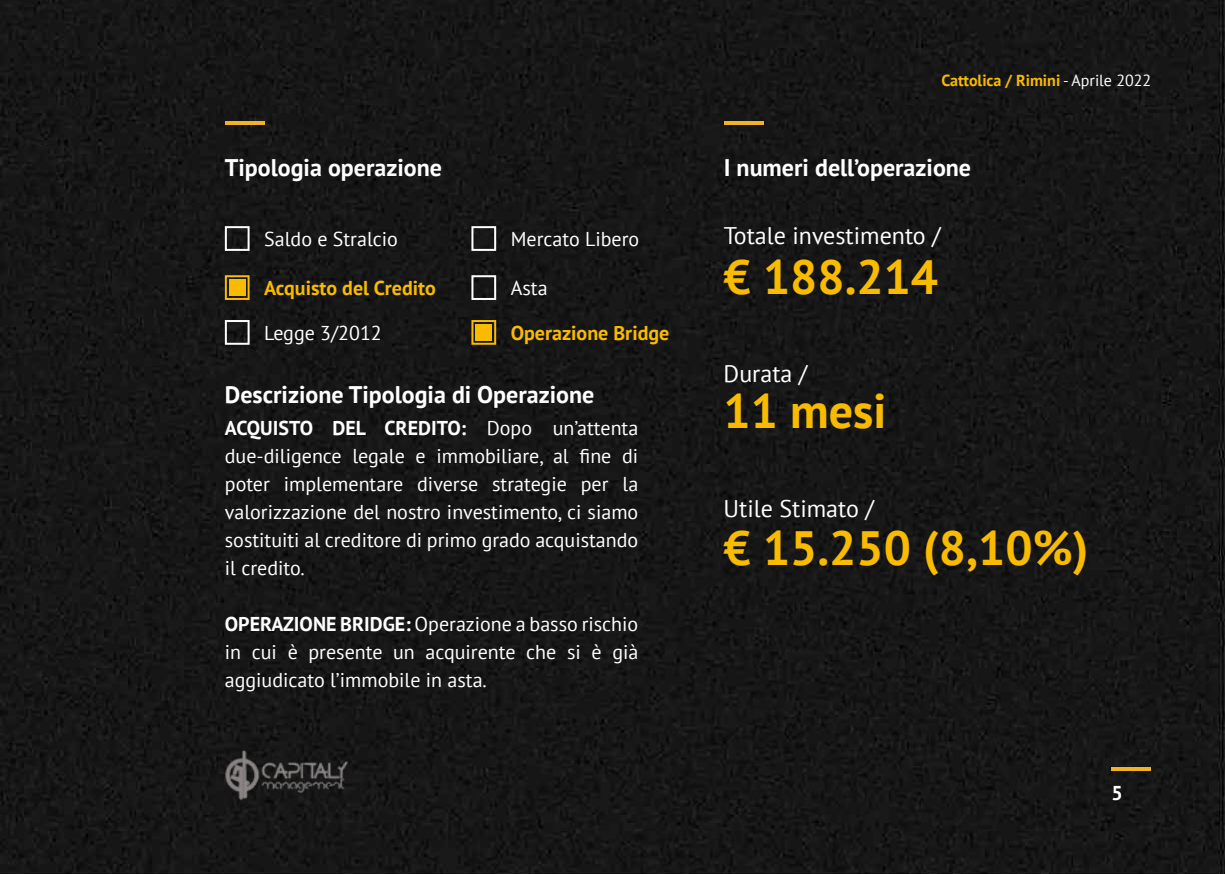
<style>
.page{position:relative;width:1225px;height:874px;background:#fff}
.page>*{position:absolute;margin:0;border:0;box-sizing:border-box;transform-origin:0 0}
.t1{font:700 48px "PT Sans";color:#f8bb00}
.t2{font:700 24px "PT Sans";color:#fff}
.t3{font:24px "PT Sans";color:#fff}
.t4{font:20px/28px "PT Sans";color:#fff;text-align:justify}
.t5{font:700 20px "PT Sans";color:#f8bb00}
.t6{font:700 20px "PT Sans";color:#fff}
.t7{font:700 16px "PT Sans";color:#f8bb00}
.s1{font-weight:700}
.s2{font-weight:400;color:#fff}
</style>
<div class="page">
<div style="left:0;top:0;width:1225px;height:873px;background:#161616"></div>
<svg style="left:1111px;top:766px;width:40px;height:4px"></svg>
<img style="left:221px;top:747px;width:130px;height:52px">
<hr style="left:225px;top:121px;width:40px;height:4px;background:#f1b323">
<hr style="left:723px;top:121px;width:40px;height:4px;background:#f1b323">
<div style="left:471px;top:275px;width:25px;height:25px;border:2px solid #fff"></div>
<div style="left:471px;top:226px;width:25px;height:25px;border:2px solid #fff"></div>
<div style="left:225px;top:275px;width:25px;height:25px;border:2px solid #f8bb00"></div>
<div style="left:225px;top:226px;width:25px;height:25px;border:2px solid #fff"></div>
<div style="left:225px;top:320px;width:25px;height:24px;border:2px solid #fff"></div>
<div style="left:471px;top:320px;width:25px;height:24px;border:2px solid #f8bb00"></div>
<div style="left:229px;top:279px;width:16px;height:16px;background:#f8bb00"></div>
<div style="left:476px;top:324px;width:16px;height:16px;background:#f8bb00"></div>
<p class="t2" style="left:225px;top:152px;width:219px">Tipologia operazione</p>
<p class="t4" style="left:264px;top:224px;width:135px">Saldo e Stralcio</p>
<p class="t4" style="left:511px;top:224px;width:130px">Mercato Libero</p>
<p class="t5" style="left:264px;top:275px;width:173px">Acquisto del Credito</p>
<p class="t4" style="left:511px;top:274px;width:38px">Asta</p>
<p class="t4" style="left:264px;top:318px;width:119px">Legge 3/2012</p>
<p class="t5" style="left:511px;top:320px;width:160px">Operazione Bridge</p>
<p class="t2" style="left:225px;top:378px;width:371px">Descrizione Tipologia di Operazione</p>
<p class="t4" style="left:225px;top:413px;width:415px"><span class="s1">ACQUISTO DEL CREDITO:</span> Dopo un’attenta due-diligence legale e immobiliare, al fine di poter implementare diverse strategie per la valorizzazione del nostro investimento, ci siamo sostituiti al creditore di primo grado acquistando il credito.</p>
<p class="t4" style="left:225px;top:609px;width:415px"><span class="s1">OPERAZIONE BRIDGE:</span> Operazione a basso rischio in cui è presente un acquirente che si è già aggiudicato l’immobile in asta.</p>
<p class="t7" style="left:941px;top:70px;width:211px">Cattolica / Rimini <span class="s2">- Aprile 2022</span></p>
<p class="t2" style="left:723px;top:152px;width:249px">I numeri dell’operazione</p>
<p class="t3" style="left:723px;top:220px;width:218px">Totale investimento /</p>
<h1 class="t1" style="left:723px;top:245px;width:216px">€ 188.214</h1>
<p class="t3" style="left:723px;top:358px;width:85px">Durata /</p>
<h1 class="t1" style="left:723px;top:379px;width:164px">11 mesi</h1>
<p class="t3" style="left:723px;top:492px;width:152px">Utile Stimato /</p>
<h1 class="t1" style="left:723px;top:516px;width:366px">€ 15.250 (8,10%)</h1>
<p class="t6" style="left:1111px;top:779px;width:13px">5</p>
</div>
